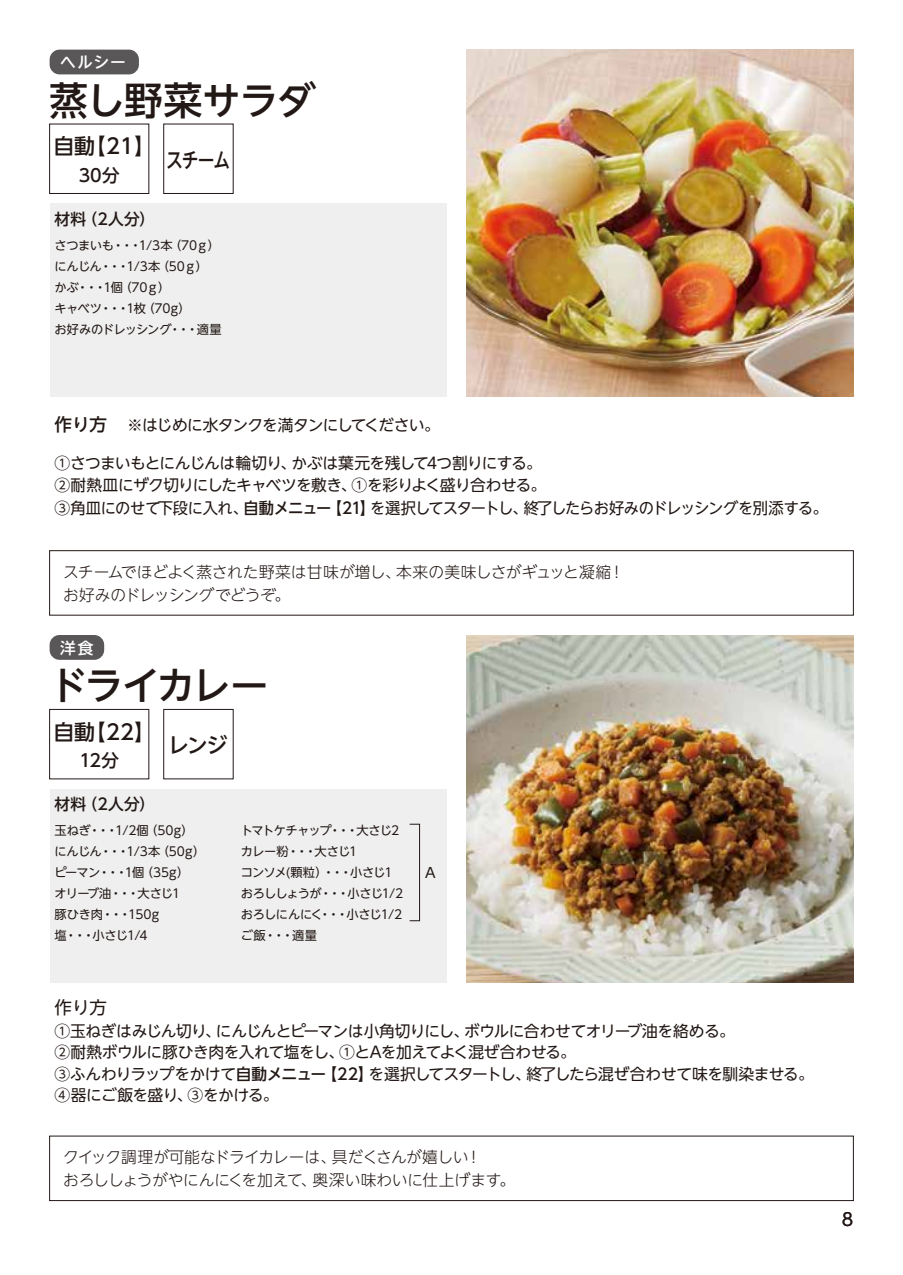
<style>
.page{position:relative;width:903px;height:1275px;background:#fff}
.page>*{position:absolute;margin:0;border:0;box-sizing:border-box;transform-origin:0 0}
.t1{font:500 38.5px "UD Shin Go NT Pro";letter-spacing:-.02em;color:#221815}
.t2{font:500 21px "UD Shin Go NT Pro";letter-spacing:-.055em;color:#221815}
.t3{font:500 21px "UD Shin Go NT Pro";letter-spacing:-.055em;color:#221815;scale:.8 1}
.t4{font:500 17.5px "UD Shin Go NT Pro";color:#221815}
.t5{font:17.5px "UD Shin Go NT Pro";color:#221815}
.t6{font:15.75px/22.8px "UD Shin Go NT Pro";letter-spacing:-.04em;color:#221815}
.t7{font:300 15.75px/22.8px "UD Shin Go NT Pro";letter-spacing:-.02em;color:#221815}
.t8{font:500 15.75px "UD Shin Go NT Pro";letter-spacing:.025em;color:#221815}
.t9{font:500 15.75px "UD Shin Go NT Pro";letter-spacing:.075em;color:#fff}
.t10{font:14px "UD Shin Go NT Pro";color:#221815}
.t11{font:12.25px/21px "UD Shin Go NT Pro";letter-spacing:-.07em;color:#221815}
.t12{font:12.25px/21px "UD Shin Go NT Pro";letter-spacing:-.02em;color:#221815}
.t13{font:12.25px/21px "UD Shin Go NT Pro";letter-spacing:-.045em;color:#221815}
.s1{font-weight:500}
</style>
<div class="page">
<div style="left:50px;top:203px;width:396px;height:194px;background:#efefef"></div>
<div style="left:163px;top:709px;width:71px;height:70px;border:1px solid #221815"></div>
<div style="left:163px;top:124px;width:71px;height:70px;border:1px solid #221815"></div>
<div style="left:49px;top:124px;width:100px;height:70px;border:1px solid #221815"></div>
<img style="left:466px;top:50px;width:387px;height:347px">
<div style="left:50px;top:50px;width:89px;height:24px;background:#595757;border-radius:10px"></div>
<div style="left:50px;top:789px;width:396px;height:193px;background:#efefef"></div>
<div style="left:49px;top:709px;width:100px;height:70px;border:1px solid #221815"></div>
<img style="left:466px;top:635px;width:387px;height:347px">
<div style="left:409px;top:824px;width:11px;height:97px;border:1px solid #221815"></div>
<div style="left:49px;top:1136px;width:805px;height:65px;border:1px solid #221815"></div>
<div style="left:49px;top:550px;width:805px;height:66px;border:1px solid #221815"></div>
<div style="left:50px;top:635px;width:54px;height:25px;background:#595757;border-radius:10px"></div>
<p class="t9" style="left:60px;top:50px;width:67px">ヘルシー</p>
<h1 class="t1" style="left:50px;top:69px;width:268px">蒸し野菜サラダ</h1>
<h2 class="t2" style="left:53px;top:129px;width:103px">自動【21】</h2>
<p class="t4" style="left:79px;top:161px;width:42px">30分</p>
<h2 class="t3" style="left:166px;top:143px;width:82px">スチーム</h2>
<p class="t8" style="left:55px;top:206px;width:102px">材料（2人分）</p>
<p class="t13" style="left:55px;top:234px;width:169px">さつまいも・・・1/3本（70ｇ）にんじん・・・1/3本（50ｇ）かぶ・・・1個（70ｇ）<br>キャベツ・・・1枚（70g）<br>お好みのドレッシング・・・適量</p>
<p class="t4" style="left:55px;top:410px;width:54px">作り方</p>
<p class="t6" style="left:127px;top:413px;width:314px">※はじめに水タンクを満タンにしてください。</p>
<p class="t6" style="left:55px;top:451px;width:775px">①さつまいもとにんじんは輪切り、かぶは葉元を残して4つ割りにする。<br>②耐熱皿にザク切りにしたキャベツを敷き、①を彩りよく盛り合わせる。<br>③角皿にのせて下段に入れ、<span class="s1">自動メニュー【21】</span>を選択してスタートし、終了したらお好みのドレッシングを別添する。</p>
<p class="t7" style="left:63px;top:560px;width:563px">スチームでほどよく蒸された野菜は甘味が増し、本来の美味しさがギュッと凝縮！お好みのドレッシングでどうぞ。</p>
<p class="t9" style="left:60px;top:635px;width:35px">洋食</p>
<h1 class="t1" style="left:50px;top:654px;width:221px">ドライカレー</h1>
<h2 class="t2" style="left:53px;top:715px;width:103px">自動【22】</h2>
<p class="t4" style="left:80px;top:746px;width:41px">12分</p>
<p class="t8" style="left:55px;top:792px;width:102px">材料（2人分）</p>
<h2 class="t2" style="left:168px;top:728px;width:61px">レンジ</h2>
<p class="t12" style="left:55px;top:820px;width:152px">玉ねぎ・・・1/2個（50g）にんじん・・・1/3本（50g）ピーマン・・・1個（35g）<br>オリーブ油・・・大さじ1<br>豚ひき肉・・・150g<br>塩・・・小さじ1/4</p>
<p class="t11" style="left:241px;top:820px;width:164px">トマトケチャップ・・・大さじ2カレー粉・・・大さじ1<br>コンソメ(顆粒）・・・小さじ1おろししょうが・・・小さじ1/2おろしにんにく・・・小さじ1/2ご飯・・・適量</p>
<p class="t10" style="left:425px;top:862px;width:12px">A</p>
<p class="t5" style="left:55px;top:993px;width:54px">作り方</p>
<p class="t6" style="left:55px;top:1020px;width:682px;line-height:21px">①玉ねぎはみじん切り、にんじんとピーマンは小角切りにし、ボウルに合わせてオリーブ油を絡める。<br>②耐熱ボウルに豚ひき肉を入れて塩をし、①とAを加えてよく混ぜ合わせる。</p>
<p class="t6" style="left:55px;top:1063px;width:761px;line-height:21px">③ふんわりラップをかけて<span class="s1">自動メニュー【22】</span>を選択してスタートし、終了したら混ぜ合わせて味を馴染ませる。<br>④器にご飯を盛り、③をかける。</p>
<p class="t7" style="left:63px;top:1145px;width:453px">クイック調理が可能なドライカレーは、具だくさんが嬉しい！<br>おろししょうがやにんにくを加えて、奥深い味わいに仕上げます。</p>
<p class="t5" style="left:842px;top:1206px;width:13px">8</p>
</div>
